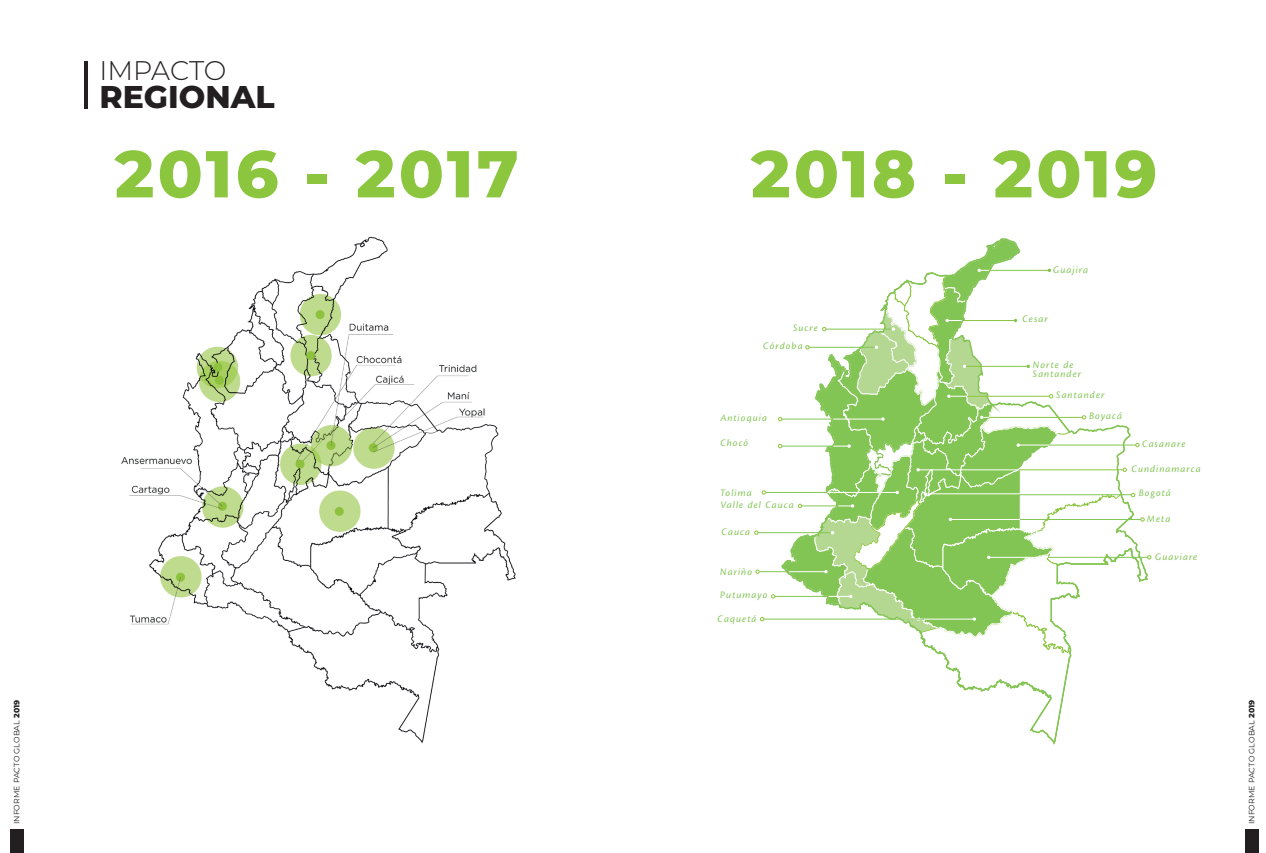
<style>
.page{position:relative;width:1266px;height:853px;background:#fff}
.page>*{position:absolute;margin:0;border:0;box-sizing:border-box;transform-origin:0 0}
.t1{font:800 66px "Montserrat";letter-spacing:.05em;color:#8bc63e}
.t2{font:800 31.5px "Montserrat";color:#231f20}
.t3{font:300 26.85px "Montserrat";letter-spacing:-.01em;color:#231f20}
.t4{font:italic 10.35px/9.1px "Cronos Pro";letter-spacing:.1em;color:#83c555}
.t5{font:7.8px "Montserrat";letter-spacing:.01em;color:#231f20}
.s1{font-weight:800}
</style>
<div class="page">
<img style="left:121px;top:236px;width:395px;height:508px">
<div style="left:10px;top:829px;width:13px;height:24px;background:#231f20"></div>
<div style="left:1245px;top:829px;width:13px;height:24px;background:#231f20"></div>
<hr style="left:85px;top:61px;width:3px;height:47px;background:#231f20">
<svg style="left:754px;top:238px;width:397px;height:506px"></svg>
<hr style="left:765px;top:492px;width:132px;height:1px;background:#fff">
<hr style="left:765px;top:492px;width:62px;height:1px;background:#83c555">
<h3 class="t3" style="left:100px;top:52px;width:128px">IMPACTO</h3>
<h2 class="t2" style="left:100px;top:74px;width:177px">REGIONAL</h2>
<h1 class="t1" style="left:115px;top:125px;width:405px">2016 - 2017</h1>
<h1 class="t1" style="left:751px;top:125px;width:408px">2018 - 2019</h1>
<p class="t4" style="left:1053px;top:265px;width:36px">Guajira</p>
<p class="t4" style="left:793px;top:323px;width:26px">Sucre</p>
<p class="t4" style="left:763px;top:341px;width:41px">Córdoba</p>
<p class="t4" style="left:720px;top:413px;width:48px">Antioquia</p>
<p class="t4" style="left:720px;top:438px;width:30px">Chocó</p>
<p class="t4" style="left:720px;top:488px;width:33px">Tolima</p>
<p class="t4" style="left:720px;top:500px;width:75px">Valle del Cauca</p>
<p class="t4" style="left:721px;top:527px;width:30px">Cauca</p>
<p class="t4" style="left:720px;top:567px;width:33px">Nariño</p>
<p class="t4" style="left:720px;top:590px;width:49px">Putumayo</p>
<p class="t4" style="left:717px;top:614px;width:40px">Caquetá</p>
<p class="t4" style="left:1022px;top:314px;width:27px">Cesar</p>
<p class="t4" style="left:1032px;top:360px;width:50px">Norte de<br>Santander</p>
<p class="t4" style="left:1056px;top:390px;width:50px">Santander</p>
<p class="t4" style="left:1089px;top:411px;width:35px">Boyacá</p>
<p class="t4" style="left:1142px;top:440px;width:45px">Casanare</p>
<p class="t4" style="left:1131px;top:464px;width:71px">Cundinamarca</p>
<p class="t4" style="left:1138px;top:488px;width:34px">Bogotá</p>
<p class="t4" style="left:1147px;top:514px;width:25px">Meta</p>
<p class="t4" style="left:1155px;top:552px;width:44px">Guaviare</p>
<p class="t5" style="left:11px;top:824px;width:126px;rotate:-90deg">INFORME PACTO GLOBAL <span class="s1">2019</span></p>
<p class="t5" style="left:1246px;top:824px;width:126px;rotate:-90deg">INFORME PACTO GLOBAL <span class="s1">2019</span></p>
</div>
